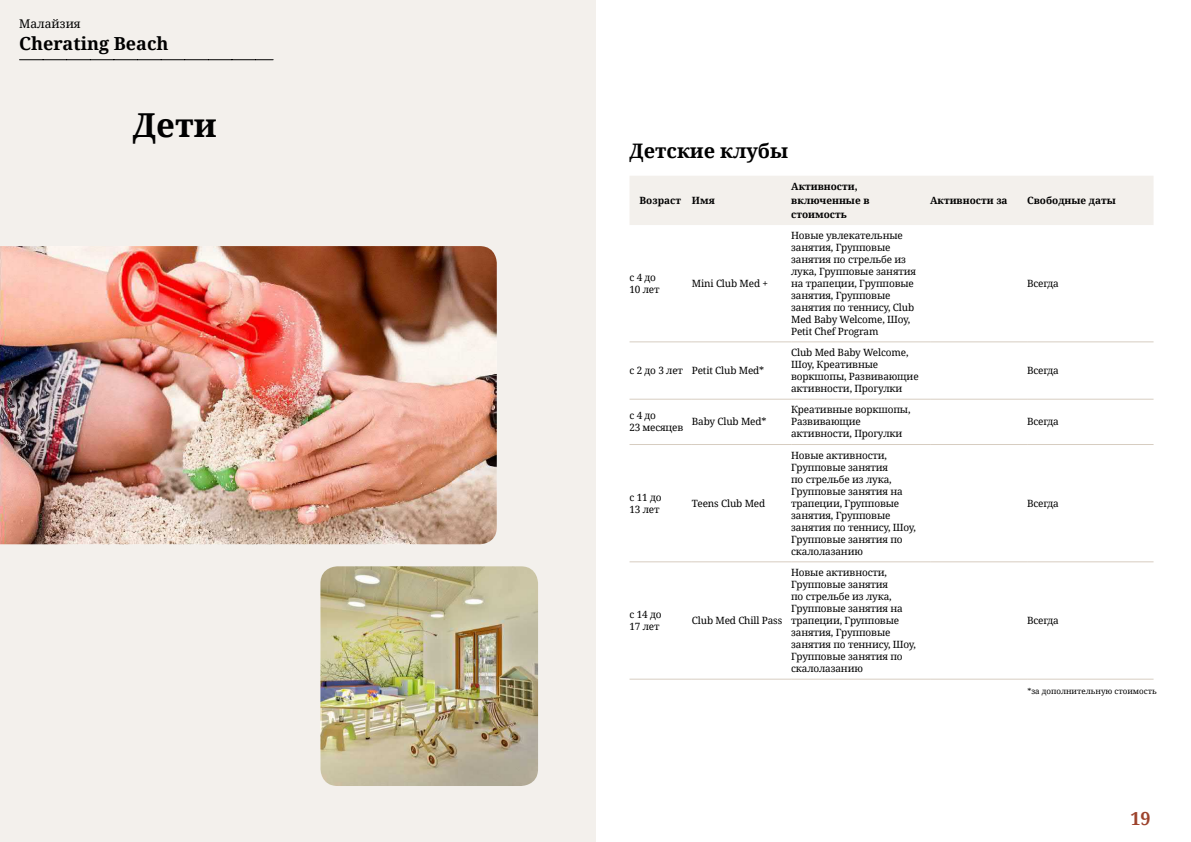
<style>
.page{position:relative;width:1191px;height:842px;background:#fff}
.page>*{position:absolute;margin:0;border:0;box-sizing:border-box;transform-origin:0 0}
.t1{font:700 33px "Noto Serif";color:#000}
.t2{font:700 20px "Noto Serif";color:#000}
.t3{font:700 18px "Noto Serif";color:#000}
.t4{font:700 18px "Noto Serif";color:#9d432c}
.t5{font:12px "Noto Serif";color:#000}
.t6{font:10px/12px "Noto Serif";letter-spacing:-.015em;color:#000}
.t7{font:700 10px/14px "Noto Serif";color:#000}
.t8{font:8px "Noto Serif";color:#000}
</style>
<div class="page">
<div style="left:0;top:0;width:595px;height:842px;background:#f3f0ec"></div>
<img style="left:0;top:246px;width:497px;height:298px">
<img style="left:320px;top:566px;width:218px;height:220px">
<svg style="left:20px;top:59px;width:253px;height:1px"></svg>
<div style="left:630px;top:176px;width:523px;height:49px;background:#f3f0ec"></div>
<hr style="left:629px;top:341px;width:63px;height:1px;background:#d7cdc1">
<hr style="left:692px;top:341px;width:99px;height:1px;background:#d7cdc1">
<hr style="left:791px;top:341px;width:139px;height:1px;background:#d7cdc1">
<hr style="left:930px;top:341px;width:97px;height:1px;background:#d7cdc1">
<hr style="left:1027px;top:341px;width:126px;height:1px;background:#d7cdc1">
<hr style="left:629px;top:399px;width:63px;height:1px;background:#d7cdc1">
<hr style="left:692px;top:399px;width:99px;height:1px;background:#d7cdc1">
<hr style="left:791px;top:399px;width:139px;height:1px;background:#d7cdc1">
<hr style="left:930px;top:399px;width:97px;height:1px;background:#d7cdc1">
<hr style="left:1027px;top:399px;width:126px;height:1px;background:#d7cdc1">
<hr style="left:629px;top:444px;width:63px;height:1px;background:#d7cdc1">
<hr style="left:692px;top:444px;width:99px;height:1px;background:#d7cdc1">
<hr style="left:791px;top:444px;width:139px;height:1px;background:#d7cdc1">
<hr style="left:930px;top:444px;width:97px;height:1px;background:#d7cdc1">
<hr style="left:1027px;top:444px;width:126px;height:1px;background:#d7cdc1">
<hr style="left:629px;top:561px;width:63px;height:1px;background:#d7cdc1">
<hr style="left:692px;top:561px;width:99px;height:1px;background:#d7cdc1">
<hr style="left:791px;top:561px;width:139px;height:1px;background:#d7cdc1">
<hr style="left:930px;top:561px;width:97px;height:1px;background:#d7cdc1">
<hr style="left:1027px;top:561px;width:126px;height:1px;background:#d7cdc1">
<hr style="left:629px;top:679px;width:63px;height:1px;background:#d7cdc1">
<hr style="left:692px;top:679px;width:99px;height:1px;background:#d7cdc1">
<hr style="left:791px;top:679px;width:139px;height:1px;background:#d7cdc1">
<hr style="left:930px;top:679px;width:97px;height:1px;background:#d7cdc1">
<hr style="left:1027px;top:679px;width:126px;height:1px;background:#d7cdc1">
<p class="t5" style="left:19px;top:16px;width:63px">Малайзия</p>
<h3 class="t3" style="left:19px;top:31px;width:151px">Cherating Beach</h3>
<h1 class="t1" style="left:133px;top:102px;width:85px">Дети</h1>
<h2 class="t2" style="left:629px;top:136px;width:160px">Детские клубы</h2>
<p class="t7" style="left:639px;top:193px;width:77px">Возраст Имя</p>
<p class="t7" style="left:791px;top:179px;width:80px">Активности, включенные в стоимость</p>
<p class="t6" style="left:629px;top:271px;width:32px">c 4 до<br>10 лет</p>
<p class="t6" style="left:692px;top:277px;width:78px">Mini Club Med +</p>
<p class="t6" style="left:629px;top:364px;width:136px">с 2 до 3 лет Petit Club Med*</p>
<p class="t6" style="left:791px;top:229px;width:126px">Новые увлекательные занятия, Групповые занятия по стрельбе из лука, Групповые занятия на трапеции, Групповые занятия, Групповые занятия по теннису, Club<br>Med Baby Welcome, Шоу,<br>Petit Chef Program</p>
<p class="t6" style="left:791px;top:346px;width:129px">Club Med Baby Welcome,<br>Шоу, Креативные воркшопы, Развивающие активности, Прогулки</p>
<p class="t6" style="left:629px;top:409px;width:55px">с 4 до<br>23 месяцев</p>
<p class="t6" style="left:692px;top:415px;width:76px">Baby Club Med*</p>
<p class="t6" style="left:791px;top:403px;width:121px">Креативные воркшопы,<br>Развивающие активности, Прогулки</p>
<p class="t6" style="left:629px;top:491px;width:33px">с 11 до<br>13 лет</p>
<p class="t6" style="left:692px;top:497px;width:75px">Teens Club Med</p>
<p class="t6" style="left:629px;top:608px;width:33px">с 14 до<br>17 лет</p>
<p class="t6" style="left:692px;top:614px;width:92px">Club Med Chill Pass</p>
<p class="t6" style="left:791px;top:449px;width:126px">Новые активности,<br>Групповые занятия<br>по стрельбе из лука,<br>Групповые занятия на трапеции, Групповые занятия, Групповые занятия по теннису, Шоу,<br>Групповые занятия по скалолазанию</p>
<p class="t6" style="left:791px;top:566px;width:126px">Новые активности,<br>Групповые занятия<br>по стрельбе из лука,<br>Групповые занятия на трапеции, Групповые занятия, Групповые занятия по теннису, Шоу,<br>Групповые занятия по скалолазанию</p>
<p class="t7" style="left:930px;top:193px;width:79px">Активности за</p>
<p class="t7" style="left:1027px;top:193px;width:90px">Свободные даты</p>
<p class="t6" style="left:1027px;top:277px;width:33px">Всегда</p>
<p class="t6" style="left:1027px;top:364px;width:33px">Всегда</p>
<p class="t6" style="left:1027px;top:415px;width:33px">Всегда</p>
<p class="t6" style="left:1027px;top:497px;width:33px">Всегда</p>
<p class="t6" style="left:1027px;top:614px;width:33px">Всегда</p>
<p class="t8" style="left:1027px;top:685px;width:131px">*за дополнительную стоимость</p>
<h3 class="t4" style="left:1130px;top:806px;width:22px">19</h3>
</div>
